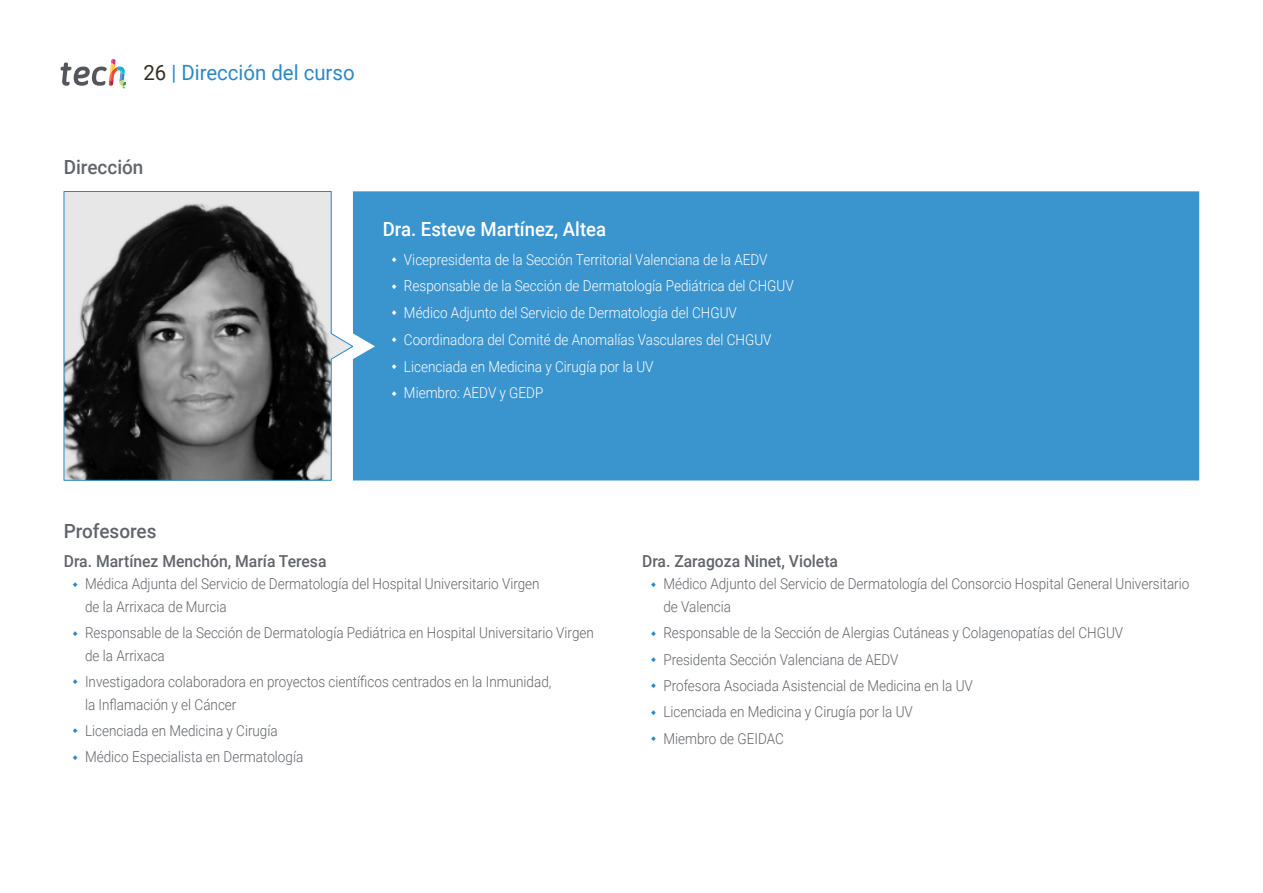
<style>
.page{position:relative;width:1263px;height:893px;background:#fff}
.page>*{position:absolute;margin:0;border:0;box-sizing:border-box;transform-origin:0 0}
.t1{font:21px "Roboto";color:#2988c9}
.t2{font:500 19.5px "Roboto";color:#fff;scale:.95 1}
.t3{font:500 19.5px "Roboto";color:#61646a}
.t4{font:500 16.5px "Roboto";color:#61646a;scale:.95 1}
.t5{font:300 15px/26.4px "Roboto";color:#61646a;scale:.9 1}
.t6{font:300 15px/26.7px "Roboto";color:#fff;scale:.9 1}
.s1{color:#312e20}
</style>
<div class="page">
<svg style="left:61px;top:59px;width:65px;height:29px"></svg>
<div style="left:353px;top:191px;width:846px;height:289px;background:#3a94ce"></div>
<svg style="left:64px;top:191px;width:289px;height:290px;background:#6d6f6f"></svg>
<svg style="left:392px;top:257px;width:5px;height:5px"></svg>
<svg style="left:392px;top:284px;width:5px;height:5px"></svg>
<svg style="left:392px;top:310px;width:5px;height:5px"></svg>
<svg style="left:392px;top:337px;width:5px;height:5px"></svg>
<svg style="left:392px;top:364px;width:5px;height:5px"></svg>
<svg style="left:392px;top:391px;width:5px;height:5px"></svg>
<h1 class="t1" style="left:144px;top:57px;width:213px"><span class="s1">26</span> | Dirección del curso</h1>
<h2 class="t3" style="left:64px;top:154px;width:81px">Dirección</h2>
<h2 class="t2" style="left:383px;top:215px;width:237px">Dra. Esteve Martínez, Altea</h2>
<p class="t6" style="left:404px;top:245px;width:434px">Vicepresidenta de la Sección Territorial Valenciana de la AEDV Responsable de la Sección de Dermatología Pediátrica del CHGUV Médico Adjunto del Servicio de Dermatología del CHGUV Coordinadora del Comité de Anomalías Vasculares del CHGUV Licenciada en Medicina y Cirugía por la UV<br>Miembro: AEDV y GEDP</p>
<h2 class="t3" style="left:64px;top:517px;width:94px">Profesores</h2>
<p class="t4" style="left:64px;top:550px;width:278px">Dra. Martínez Menchón, María Teresa</p>
<p class="t5" style="left:85px;top:572px;width:507px;line-height:22.5px">Médica Adjunta del Servicio de Dermatología del Hospital Universitario Virgen de la Arrixaca de Murcia</p>
<p class="t5" style="left:85px;top:621px;width:567px;line-height:22.5px">Responsable de la Sección de Dermatología Pediátrica en Hospital Universitario Virgen de la Arrixaca</p>
<p class="t5" style="left:85px;top:670px;width:520px;line-height:22.5px">Investigadora colaboradora en proyectos científicos centrados en la Inmunidad, la Inflamación y el Cáncer</p>
<p class="t5" style="left:85px;top:717px;width:244px">Licenciada en Medicina y Cirugía<br>Médico Especialista en Dermatología</p>
<p class="t4" style="left:642px;top:550px;width:208px">Dra. Zaragoza Ninet, Violeta</p>
<p class="t5" style="left:663px;top:572px;width:586px;line-height:22.5px">Médico Adjunto del Servicio de Dermatología del Consorcio Hospital General Universitario de Valencia</p>
<p class="t5" style="left:663px;top:619px;width:512px">Responsable de la Sección de Alergias Cutáneas y Colagenopatías del CHGUV Presidenta Sección Valenciana de AEDV<br>Profesora Asociada Asistencial de Medicina en la UV<br>Licenciada en Medicina y Cirugía por la UV<br>Miembro de GEIDAC</p>
</div>
